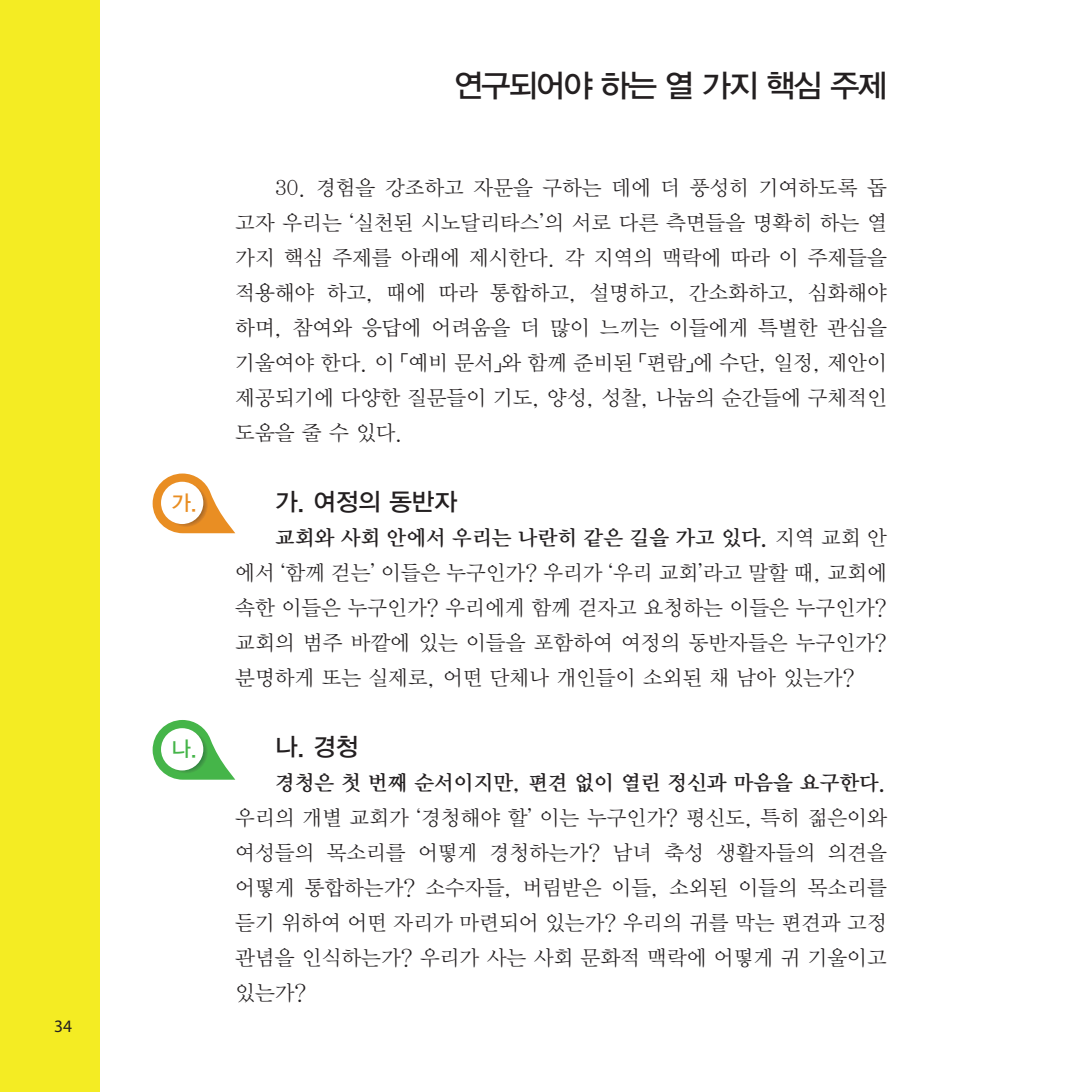
<style>
.page{position:relative;width:1092px;height:1092px;background:#fff}
.page>*{position:absolute;margin:0;border:0;box-sizing:border-box;transform-origin:0 0}
.t1{font:31.5px "YDVYGO13";letter-spacing:-.05em;color:#231f20}
.t2{font:24.5px "YDVYGO13";color:#231f20}
.t3{font:21px/35px "YDVY Mj O12";color:#231f20;text-align:justify}
.t4{font:21px "YDVY Mj O14";color:#231f20}
.t5{font:21px "YDVYGO13";color:#45b549}
.t6{font:21px "YDVYGO13";color:#e98e23}
.t7{font:17.5px "Myriad Pro";color:#231f20}
.s1{font-family:"YDVY Mj O12"}
</style>
<div class="page">
<div style="left:0;top:0;width:99px;height:1091px;background:#f4ec23"></div>
<svg style="left:152px;top:720px;width:83px;height:59px"></svg>
<svg style="left:164px;top:729px;width:44px;height:44px"></svg>
<div style="left:161px;top:728px;width:42px;height:42px;background:#fff;border-radius:50%"></div>
<svg style="left:152px;top:473px;width:83px;height:60px"></svg>
<svg style="left:164px;top:483px;width:44px;height:44px"></svg>
<div style="left:161px;top:481px;width:42px;height:43px;background:#fff;border-radius:50%"></div>
<p class="t7" style="left:54px;top:1015px;width:19px">34</p>
<p class="t6" style="left:171px;top:490px;width:27px">가.</p>
<p class="t5" style="left:171px;top:736px;width:27px">나.</p>
<h1 class="t1" style="left:454px;top:67px;width:434px">연구되어야 하는 열 가지 핵심 주제</h1>
<p class="t3" style="left:235px;top:170px;width:653px;text-indent:40px">30. 경험을 강조하고 자문을 구하는 데에 더 풍성히 기여하도록 돕 고자 우리는 ‘실천된 시노달리타스’의 서로 다른 측면들을 명확히 하는 열 가지 핵심 주제를 아래에 제시한다. 각 지역의 맥락에 따라 이 주제들을 적용해야 하고, 때에 따라 통합하고, 설명하고, 간소화하고, 심화해야 하며, 참여와 응답에 어려움을 더 많이 느끼는 이들에게 특별한 관심을 기울여야 한다. 이 「예비 문서」와 함께 준비된 「편람」에 수단, 일정, 제안이 제공되기에 다양한 질문들이 기도, 양성, 성찰, 나눔의 순간들에 구체적인 도움을 줄 수 있다.</p>
<p class="t2" style="left:275px;top:487px;width:183px">가. 여정의 동반자</p>
<p class="t4" style="left:275px;top:525px;width:613px">교회와 사회 안에서 우리는 나란히 같은 길을 가고 있다. <span class="s1">지역 교회 안</span></p>
<p class="t3" style="left:235px;top:555px;width:653px">에서 ‘함께 걷는’ 이들은 누구인가? 우리가 ‘우리 교회’라고 말할 때, 교회에 속한 이들은 누구인가? 우리에게 함께 걷자고 요청하는 이들은 누구인가? 교회의 범주 바깥에 있는 이들을 포함하여 여정의 동반자들은 누구인가? 분명하게 또는 실제로, 어떤 단체나 개인들이 소외된 채 남아 있는가?</p>
<p class="t2" style="left:275px;top:732px;width:85px">나. 경청</p>
<p class="t4" style="left:275px;top:770px;width:613px">경청은 첫 번째 순서이지만, 편견 없이 열린 정신과 마음을 요구한다.</p>
<p class="t3" style="left:235px;top:800px;width:653px">우리의 개별 교회가 ‘경청해야 할’ 이는 누구인가? 평신도, 특히 젊은이와 여성들의 목소리를 어떻게 경청하는가? 남녀 축성 생활자들의 의견을 어떻게 통합하는가? 소수자들, 버림받은 이들, 소외된 이들의 목소리를 듣기 위하여 어떤 자리가 마련되어 있는가? 우리의 귀를 막는 편견과 고정 관념을 인식하는가? 우리가 사는 사회 문화적 맥락에 어떻게 귀 기울이고 있는가?</p>
</div>
